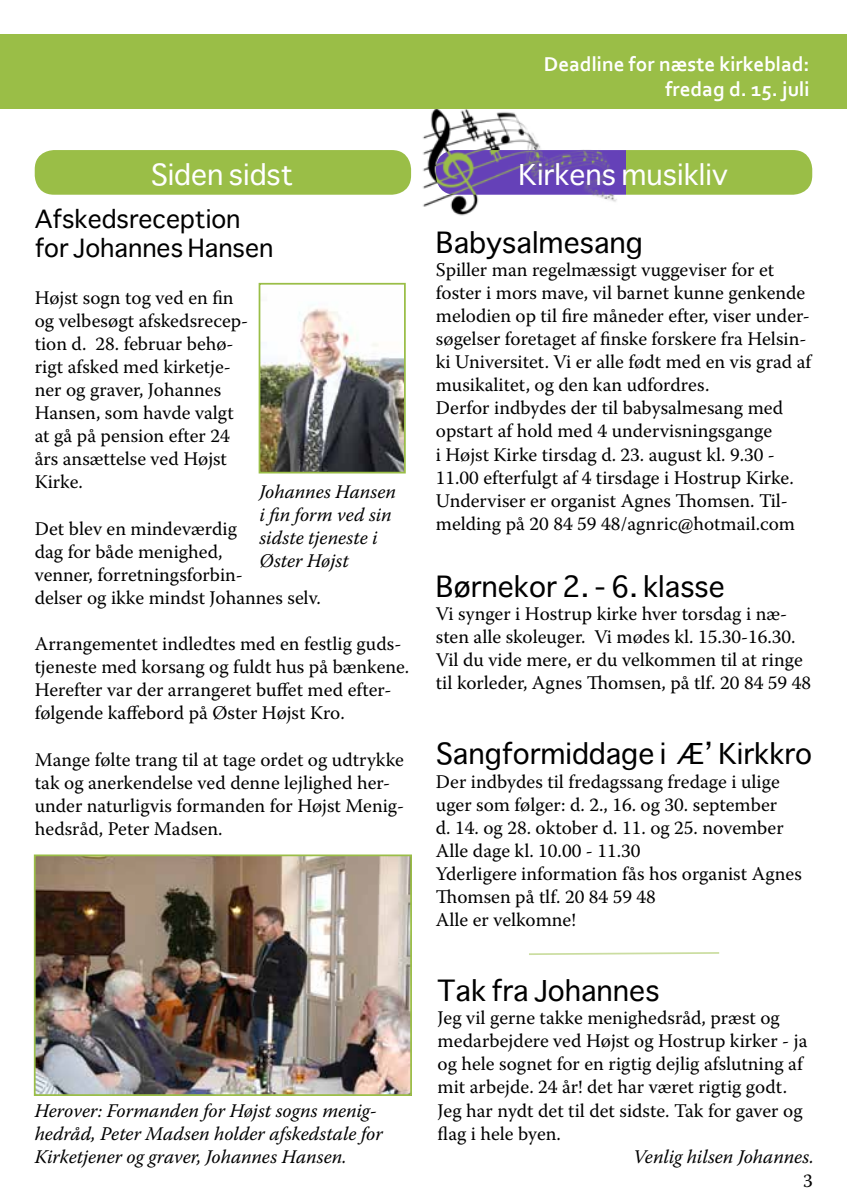
<style>
.page{position:relative;width:847px;height:1203px;background:#fff}
.page>*{position:absolute;margin:0;border:0;box-sizing:border-box;transform-origin:0 0}
.t1{font:28px "Sathu";color:#000}
.t2{font:28px "Sathu";color:#fff}
.t3{font:24.5px/29.4px "Sathu";color:#000}
.t4{font:700 21px/25.2px "Corbel";color:#fff;text-align:right}
.t5{font:19.25px/23.1px "Warnock Pro";color:#000}
.t6{font:italic 19.25px/23.1px "Warnock Pro";color:#000}
</style>
<div class="page">
<img style="left:422px;top:109px;width:195px;height:107px">
<svg style="left:436px;top:150px;width:376px;height:45px;background:#838779"></svg>
<div style="left:0;top:35px;width:847px;height:74px;background:#9abe47"></div>
<div style="left:35px;top:150px;width:376px;height:45px;background:#9abe47;border-radius:19px"></div>
<img style="left:262px;top:308px;width:141px;height:162px">
<div style="left:259px;top:283px;width:147px;height:190px;border:2px solid #9abe47"></div>
<img style="left:37px;top:857px;width:372px;height:236px">
<div style="left:34px;top:854px;width:378px;height:242px;border:2px solid #9abe47"></div>
<svg style="left:529px;top:952px;width:191px;height:3px"></svg>
<h1 class="t2" style="left:151px;top:151px;width:144px">Siden sidst</h1>
<p class="t3" style="left:35px;top:203px;width:240px">Afskedsreception for Johannes Hansen</p>
<p class="t5" style="left:35px;top:285px;width:215px">Højst sogn tog ved en fin og velbesøgt afskedsrecep&shy;tion d. 28. februar behø&shy;rigt afsked med kirketje&shy;ner og graver, Johannes<br>Hansen, som havde valgt at gå på pension efter 24 års ansættelse ved Højst<br>Kirke.</p>
<p class="t5" style="left:35px;top:516px;width:288px">Det blev en mindeværdig<br>dag for både menighed,<br>venner, forretningsforbin-<br>delser og ikke mindst Johannes selv.</p>
<p class="t5" style="left:35px;top:632px;width:376px">Arrangementet indledtes med en festlig guds&shy;tjeneste med korsang og fuldt hus på bænkene.<br>Herefter var der arrangeret buffet med efter&shy;følgende kaffebord på Øster Højst Kro.</p>
<p class="t5" style="left:35px;top:747px;width:371px">Mange følte trang til at tage ordet og udtrykke tak og anerkendelse ved denne lejlighed her&shy;under naturligvis formanden for Højst Menig&shy;hedsråd, Peter Madsen.</p>
<p class="t6" style="left:259px;top:479px;width:138px">Johannes Hansen i fin form ved sin sidste tjeneste i<br>Øster Højst</p>
<p class="t6" style="left:35px;top:1098px;width:350px">Herover: Formanden for Højst sogns menig&shy;hedråd, Peter Madsen holder afskedstale for<br>Kirketjener og graver, Johannes Hansen.</p>
<p class="t4" style="left:544px;top:51px;width:267px">Deadline for næste kirkeblad: fredag d. 15. juli</p>
<h1 class="t2" style="left:518px;top:151px;width:211px">Kirkens musikliv</h1>
<h1 class="t1" style="left:436px;top:219px;width:208px">Babysalmesang</h1>
<p class="t5" style="left:436px;top:258px;width:377px">Spiller man regelmæssigt vuggeviser for et foster i mors mave, vil barnet kunne genkende melodien op til fire måneder efter, viser under&shy;søgelser foretaget af finske forskere fra Helsin&shy;ki Universitet. Vi er alle født med en vis grad af musikalitet, og den kan udfordres.<br>Derfor indbydes der til babysalmesang med opstart af hold med 4 undervisningsgange<br>i Højst Kirke tirsdag d. 23. august kl. 9.30 - 11.00 efterfulgt af 4 tirsdage i Hostrup Kirke.<br>Underviser er organist Agnes Thomsen. Til&shy;melding på 20 84 59 48/agnric@hotmail.com</p>
<h1 class="t1" style="left:436px;top:563px;width:290px">Børnekor 2. - 6. klasse</h1>
<p class="t5" style="left:436px;top:602px;width:377px">Vi synger i Hostrup kirke hver torsdag i næ&shy;sten alle skoleuger. Vi mødes kl. 15.30-16.30.<br>Vil du vide mere, er du velkommen til at ringe til korleder, Agnes Thomsen, på tlf. 20 84 59 48</p>
<h1 class="t1" style="left:436px;top:731px;width:378px">Sangformiddage i Æ’ Kirkkro</h1>
<p class="t5" style="left:436px;top:769px;width:367px">Der indbydes til fredagssang fredage i ulige uger som følger: d. 2., 16. og 30. september<br>d. 14. og 28. oktober d. 11. og 25. november Alle dage kl. 10.00 - 11.30<br>Yderligere information fås hos organist Agnes Thomsen på tlf. 20 84 59 48<br>Alle er velkomne!</p>
<h1 class="t1" style="left:438px;top:967px;width:223px">Tak fra Johannes</h1>
<p class="t5" style="left:438px;top:1006px;width:371px">Jeg vil gerne takke menighedsråd, præst og medarbejdere ved Højst og Hostrup kirker - ja og hele sognet for en rigtig dejlig afslutning af mit arbejde. 24 år! det har været rigtig godt.<br>Jeg har nydt det til det sidste. Tak for gaver og flag i hele byen.</p>
<p class="t6" style="left:633px;top:1144px;width:182px">Venlig hilsen Johannes.</p>
<p class="t5" style="left:803px;top:1169px;width:11px">3</p>
</div>
